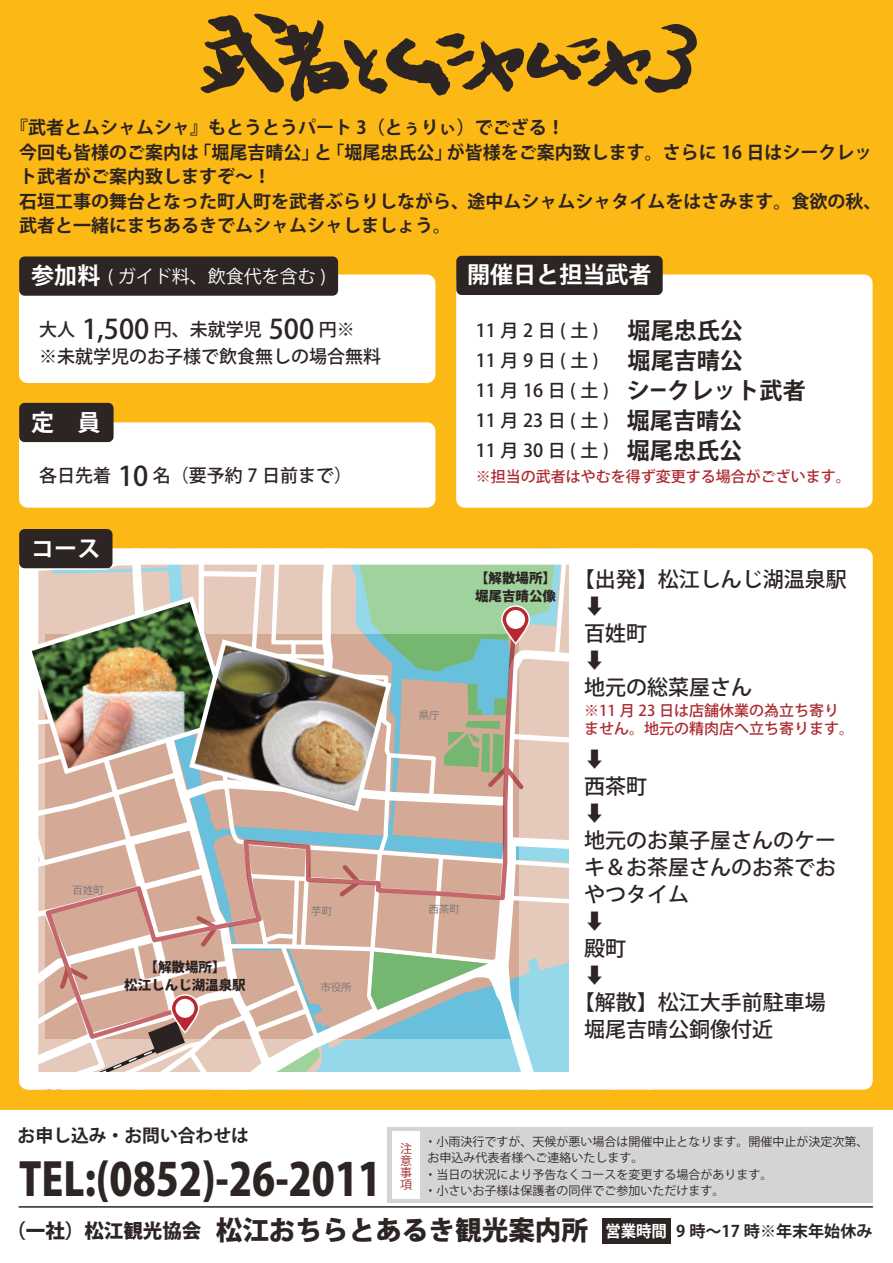
<style>
.page{position:relative;width:893px;height:1263px;background:#fcb814}
.page>*{position:absolute;margin:0;border:0;box-sizing:border-box;transform-origin:0 0}
.t1{font:800 44.85px "Koz Go Pro";color:#2d2424;scale:.89 1}
.t2{font:800 26.55px "Koz Go Pro";color:#2d2424}
.t3{font:700 23.1px "Koz Go Pro";color:#fff}
.t4{font:500 21px/27px "Koz Go Pro";color:#2d2424}
.t5{font:700 18px/24.5px "Koz Go Pro";color:#2c2323}
.t6{font:500 18px/30px "Koz Go Pro";color:#2c2323}
.t7{font:500 18px/27px "Koz Go Pro";color:#2d2424}
.t8{font:18px "Koz Go Pro";color:#fff}
.t9{font:700 17.85px "Koz Go Pro";color:#2d2424}
.t10{font:700 16.05px "Koz Go Pro";color:#2d2424}
.t11{font:500 15px/18px "Koz Go Pro";color:#ad2930}
.t12{font:800 13.5px/18px "Koz Go Pro";color:#2b2222}
.t13{font:12px/16.5px "Koz Go Pro";color:#2d2424}
.t14{font:12px/12px "Koz Go Pro";color:#a22a2f;text-align:justify}
.t15{font:10.5px "Koz Go Pro";color:#737276}
.s1{font-weight:700;font-size:23.1px}
.s2{font-size:27px}
.s3{font-size:19.5px}
.s4{color:#fff}
</style>
<div class="page">
<div style="left:0;top:1110px;width:893px;height:153px;background:#fff"></div>
<svg style="left:200px;top:13px;width:497px;height:89px"></svg>
<svg style="left:19px;top:548px;width:854px;height:541px;background:#dcd3cc"></svg>
<div style="left:19px;top:529px;width:93px;height:39px;background:#2d2424;border-radius:5px"></div>
<div style="left:569px;top:557px;width:211px;height:526px;background:#fff"></div>
<div style="left:456px;top:274px;width:417px;height:234px;background:#fff;border-radius:9px"></div>
<div style="left:19px;top:274px;width:416px;height:109px;background:#fff;border-radius:9px"></div>
<div style="left:19px;top:256px;width:319px;height:40px;background:#2d2424;border-radius:5px"></div>
<div style="left:19px;top:422px;width:416px;height:86px;background:#fff;border-radius:9px"></div>
<div style="left:19px;top:403px;width:95px;height:39px;background:#2d2424;border-radius:5px"></div>
<div style="left:456px;top:256px;width:207px;height:39px;background:#2d2424;border-radius:5px"></div>
<div style="left:602px;top:1218px;width:69px;height:26px;background:#2d2424"></div>
<hr style="left:19px;top:1206px;width:854px;height:2px;background:#2c2323">
<div style="left:387px;top:1127px;width:486px;height:75px;background:#d5d4d4"></div>
<div style="left:392px;top:1131px;width:27px;height:67px;background:#fff"></div>
<img style="left:26px;top:548px;width:537px;height:263px">
<p class="t5" style="left:19px;top:117px;width:864px;text-indent:-9px">『武者とムシャムシャ』もとうとうパート 3（とぅりぃ）でござる！<br>今回も皆様のご案内は「堀尾吉晴公」と「堀尾忠氏公」が皆様をご案内致します。さらに 16 日はシークレット武者がご案内致しますぞ～！<br>石垣工事の舞台となった町人町を武者ぶらりしながら、途中ムシャムシャタイムをはさみます。食欲の秋、武者と一緒にまちあるきでムシャムシャしましょう。</p>
<p class="t8" style="left:31px;top:264px;width:296px"><span class="s1">参加料</span> ( ガイド料、飲食代を含む )</p>
<p class="t7" style="left:39px;top:317px;width:344px">大人 <span class="s2">1,500</span> 円、未就学児 <span class="s2">500</span> 円※<br>※未就学児のお子様で飲食無しの場合無料</p>
<p class="t3" style="left:31px;top:407px;width:71px">定　員</p>
<p class="t7" style="left:39px;top:463px;width:314px">各日先着 <span class="s2">10</span> 名（要予約 7 日前まで）</p>
<p class="t3" style="left:467px;top:260px;width:186px">開催日と担当武者</p>
<p class="t6" style="left:476px;top:317px;width:331px">11月2日(土) <span class="s1">堀尾忠氏公<br></span>11月9日(土) <span class="s1">堀尾吉晴公<br></span>11 月 16 日 ( 土 )　<span class="s1">シークレット武者<br></span>11 月 23 日 ( 土 )　<span class="s1">堀尾吉晴公<br></span>11 月 30 日 ( 土 )　<span class="s1">堀尾忠氏公</span></p>
<p class="t11" style="left:476px;top:468px;width:376px">※担当の武者はやむを得ず変更する場合がございます。</p>
<p class="t3" style="left:31px;top:533px;width:71px">コース</p>
<p class="t15" style="left:73px;top:883px;width:33px">百姓町</p>
<p class="t12" style="left:124px;top:959px;width:123px;text-align:center">【解散場所】<br>松江しんじ湖温泉駅</p>
<p class="t12" style="left:475px;top:570px;width:82px">【解散場所】堀尾吉晴公像</p>
<p class="t15" style="left:419px;top:708px;width:22px">県庁</p>
<p class="t15" style="left:311px;top:905px;width:22px">芋町</p>
<p class="t15" style="left:429px;top:902px;width:33px">西茶町</p>
<p class="t15" style="left:320px;top:981px;width:33px">市役所</p>
<p class="t4" style="left:584px;top:567px;width:264px;text-indent:-10px">【出発】松江しんじ湖温泉駅⇩<br>百姓町<br>⇩<br>地元の総菜屋さん</p>
<p class="t11" style="left:584px;top:703px;width:272px">※11 月 23 日は店舗休業の為立ち寄りません。地元の精肉店へ立ち寄ります。</p>
<p class="t4" style="left:584px;top:747px;width:22px">⇩</p>
<p class="t4" style="left:584px;top:774px;width:64px">西茶町</p>
<p class="t4" style="left:584px;top:801px;width:22px">⇩</p>
<p class="t4" style="left:584px;top:828px;width:254px">地元のお菓子屋さんのケー</p>
<p class="t4" style="left:584px;top:855px;width:254px">キ＆お茶屋さんのお茶でお</p>
<p class="t4" style="left:584px;top:882px;width:106px">やつタイム</p>
<p class="t4" style="left:584px;top:909px;width:22px">⇩</p>
<p class="t4" style="left:584px;top:936px;width:43px">殿町</p>
<p class="t4" style="left:584px;top:963px;width:22px">⇩</p>
<p class="t4" style="left:574px;top:990px;width:254px">【解散】松江大手前駐車場</p>
<p class="t4" style="left:584px;top:1017px;width:191px">堀尾吉晴公銅像付近</p>
<p class="t9" style="left:18px;top:1124px;width:233px">お申し込み・お問い合わせは</p>
<p class="t13" style="left:425px;top:1133px;width:445px">・小雨決行ですが、天候が悪い場合は開催中止となります。開催中止が決定次第、お申込み代表者様へご連絡いたします。<br>・当日の状況により予告なくコースを変更する場合があります。<br>・小さいお子様は保護者の同伴でご参加いただけます。</p>
<p class="t14" style="left:400px;top:1142px;width:13px">注意事項</p>
<h1 class="t1" style="left:19px;top:1150px;width:409px">TEL:(0852)-26-2011</h1>
<h2 class="t2" style="left:6px;top:1213px;width:583px"><span class="s3">（一社）松江観光協会</span> 松江おちらとあるき観光案内所</h2>
<p class="t10" style="left:605px;top:1221px;width:269px"><span class="s4">営業時間</span> 9 時～17 時※年末年始休み</p>
</div>
